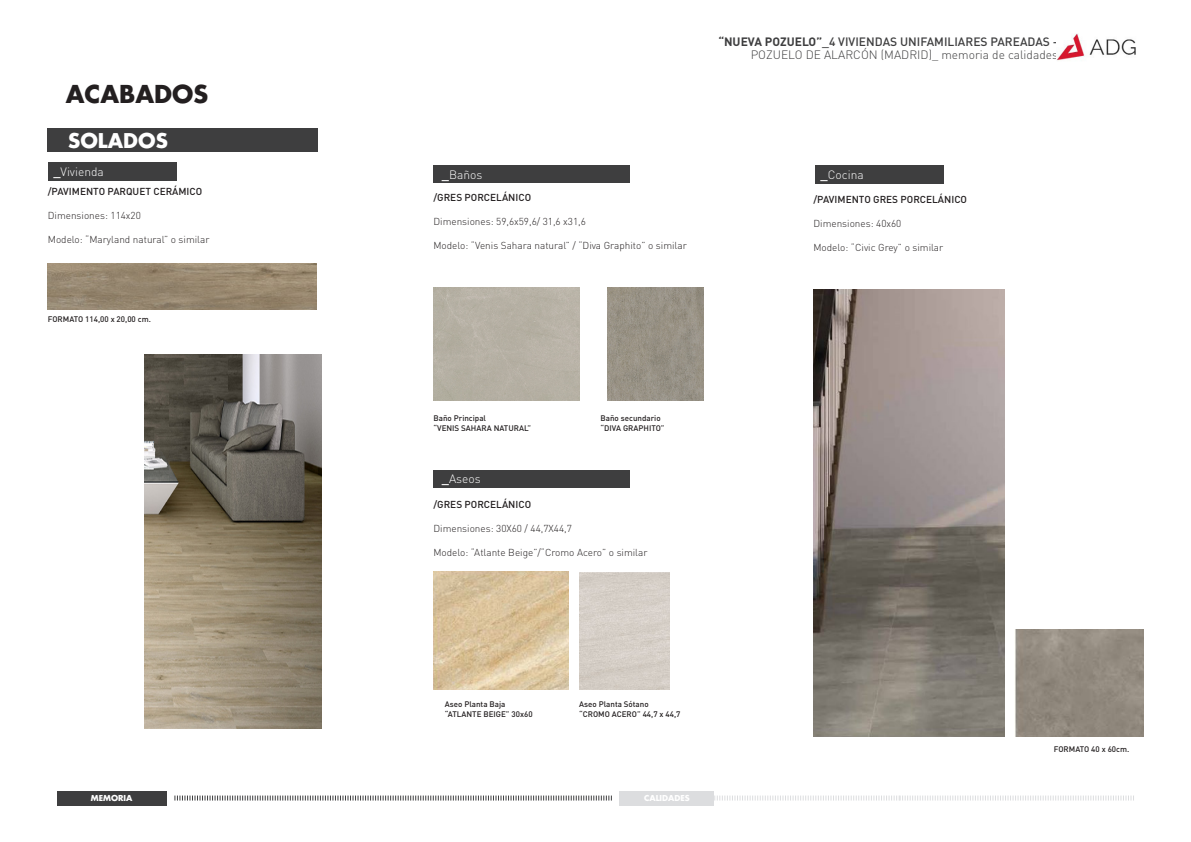
<style>
.page{position:relative;width:1191px;height:842px;background:#fff}
.page>*{position:absolute;margin:0;border:0;box-sizing:border-box;transform-origin:0 0}
.titulos_secciones{font:700 24px "Futura Std";color:#231f20}
.t1{font:700 19.8px "Futura Std";color:#fff}
.t2{font:300 12px/12.8px "DIN Pro";color:#3e3e3f;text-align:right}
.t3{font:300 12px "DIN Pro";color:#fff}
.t4{font:300 10px "DIN Pro";color:#231f20}
.t5{font:500 10px "DIN Pro";color:#231f20}
.t6{font:500 8px "DIN Pro";color:#231f20}
.t7{font:700 8px "Futura Std";color:#fff}
.s1{font-weight:700}
.s2{font-weight:500}
</style>
<div class="page">
<img style="left:1057px;top:33px;width:79px;height:28px">
<div style="left:57px;top:791px;width:109px;height:14px;background:#3e3e3f"></div>
<div style="left:619px;top:791px;width:95px;height:14px;background:#dcdddf"></div>
<svg style="left:174px;top:795px;width:438px;height:5px"></svg>
<svg style="left:714px;top:795px;width:420px;height:5px"></svg>
<div style="left:48px;top:162px;width:128px;height:18px;background:#3e3e3f"></div>
<div style="left:48px;top:128px;width:270px;height:24px;background:#3e3e3f"></div>
<img style="left:48px;top:264px;width:268px;height:45px">
<img style="left:144px;top:355px;width:177px;height:373px">
<div style="left:433px;top:165px;width:197px;height:18px;background:#3e3e3f"></div>
<div style="left:433px;top:288px;width:147px;height:113px;background:#b6b0a4"></div>
<img style="left:608px;top:287px;width:95px;height:114px">
<img style="left:433px;top:571px;width:135px;height:118px">
<img style="left:579px;top:572px;width:90px;height:117px">
<div style="left:815px;top:165px;width:128px;height:18px;background:#3e3e3f"></div>
<img style="left:813px;top:289px;width:191px;height:447px">
<img style="left:1015px;top:630px;width:128px;height:106px">
<div style="left:433px;top:470px;width:197px;height:18px;background:#3e3e3f"></div>
<p class="titulos_secciones" style="left:66px;top:78px;width:144px">ACABADOS</p>
<p class="t1" style="left:68px;top:127px;width:101px">SOLADOS</p>
<p class="t3" style="left:53px;top:163px;width:52px"><span class="s1">_</span>Vivienda</p>
<p class="t5" style="left:48px;top:185px;width:156px">/PAVIMENTO PARQUET CERÁMICO</p>
<p class="t4" style="left:48px;top:209px;width:95px">Dimensiones: 114x20</p>
<p class="t4" style="left:48px;top:233px;width:163px">Modelo: “Maryland natural” o similar</p>
<p class="t6" style="left:48px;top:314px;width:104px">FORMATO 114,00 x 20,00 cm.</p>
<p class="t2" style="left:718px;top:35px;width:341px"><span class="s1">“NUEVA POZUELO”</span><span class="s2">_4 VIVIENDAS UNIFAMILIARES PAREADAS -<br></span>POZUELO DE ALARCÓN (MADRID)_ memoria de calidades</p>
<p class="t3" style="left:442px;top:166px;width:42px"><span class="s1">_</span>Baños</p>
<p class="t5" style="left:433px;top:191px;width:99px">/GRES PORCELÁNICO</p>
<p class="t4" style="left:433px;top:215px;width:154px">Dimensiones: 59,6x59,6/ 31,6 x31,6</p>
<p class="t4" style="left:433px;top:239px;width:255px">Modelo: “Venis Sahara natural” / “Diva Graphito” o similar</p>
<p class="t3" style="left:820px;top:166px;width:45px"><span class="s1">_</span>Cocina</p>
<p class="t5" style="left:813px;top:193px;width:155px">/PAVIMENTO GRES PORCELÁNICO</p>
<p class="t4" style="left:813px;top:217px;width:89px">Dimensiones: 40x60</p>
<p class="t4" style="left:813px;top:241px;width:131px">Modelo: “Civic Grey” o similar</p>
<p class="t6" style="left:433px;top:413px;width:54px">Baño Principal</p>
<p class="t6" style="left:433px;top:423px;width:99px">“VENIS SAHARA NATURAL”</p>
<p class="t3" style="left:442px;top:471px;width:40px"><span class="s1">_</span>Aseos</p>
<p class="t6" style="left:600px;top:413px;width:62px">Baño secundario</p>
<p class="t6" style="left:600px;top:423px;width:66px">“DIVA GRAPHITO”</p>
<p class="t5" style="left:433px;top:498px;width:99px">/GRES PORCELÁNICO</p>
<p class="t4" style="left:433px;top:522px;width:140px">Dimensiones: 30X60 / 44,7X44,7</p>
<p class="t4" style="left:433px;top:546px;width:215px">Modelo: “Atlante Beige”/“Cromo Acero” o similar</p>
<p class="t6" style="left:445px;top:699px;width:62px">Aseo Planta Baja</p>
<p class="t6" style="left:445px;top:708px;width:89px">“ATLANTE BEIGE” 30x60</p>
<p class="t6" style="left:579px;top:699px;width:71px">Aseo Planta Sótano</p>
<p class="t6" style="left:579px;top:708px;width:103px">“CROMO ACERO” 44,7 x 44,7</p>
<p class="t7" style="left:91px;top:793px;width:43px">MEMORIA</p>
<p class="t7" style="left:644px;top:793px;width:47px">CALIDADES</p>
<p class="t6" style="left:1054px;top:744px;width:77px">FORMATO 40 x 60cm.</p>
</div>
